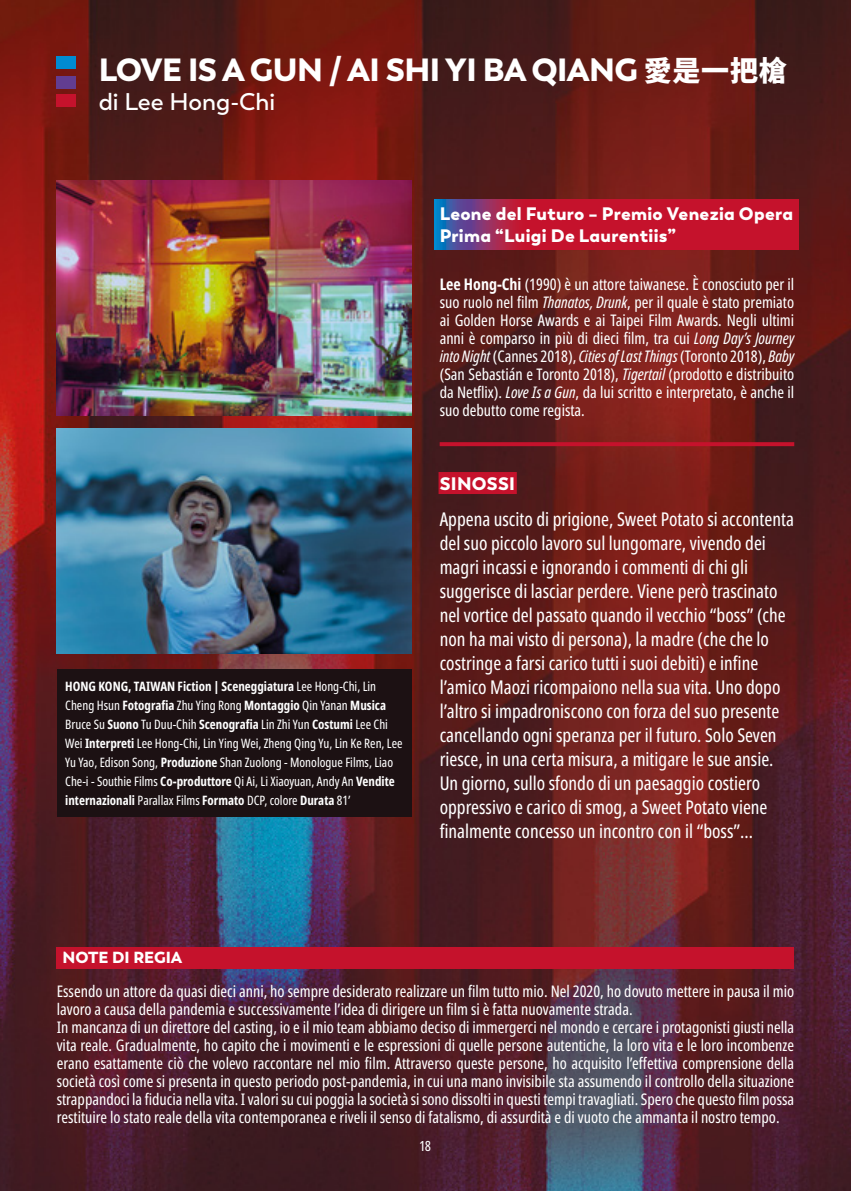
<style>
.page{position:relative;width:851px;height:1191px;background:#fff}
.page>*{position:absolute;margin:0;border:0;box-sizing:border-box;transform-origin:0 0}
.Titolo_film{font:900 32px "Trenda";letter-spacing:-.02em;color:#fff}
.Regista{font:600 24px "Trenda";color:#fff}
.Sinossi_film{font:extra-condensed 19px/24px "Noto Sans";color:#fff}
.Premi_film{font:900 18px/22px "Trenda";letter-spacing:.015em;color:#fff}
.SINOSSI{font:900 18px "Trenda";letter-spacing:.015em;color:#fff}
.Info_film{font:extra-condensed 16px/18px "Noto Sans";color:#fff;text-align:justify}
.NOTE_DI_REGIA{font:900 16px "Trenda";color:#fff}
.t1{font:extra-condensed 14px "Noto Sans";color:#fff}
.Dati_tecnici_film{font:extra-condensed 13px/19px "Noto Sans";color:#fff}
.s1{font-family:"Noto Sans SC";font-size:28px}
.s2{font-weight:700}
.s3{font-style:italic}
</style>
<div class="page">
<img style="left:0;top:0;width:850px;height:1191px">
<img style="left:57px;top:428px;width:354px;height:225px">
<img style="left:57px;top:180px;width:354px;height:235px">
<div style="left:57px;top:669px;width:354px;height:147px;background:#1c1113"></div>
<div style="left:57px;top:947px;width:737px;height:21px;background:#c5122c"></div>
<svg style="left:439px;top:442px;width:355px;height:4px"></svg>
<svg style="left:434px;top:200px;width:364px;height:50px;background:#b01d3f"></svg>
<div style="left:438px;top:472px;width:78px;height:22px;background:#c5122c"></div>
<div style="left:57px;top:57px;width:19px;height:12px;background:#008bd2"></div>
<div style="left:57px;top:76px;width:19px;height:12px;background:#623d91"></div>
<div style="left:57px;top:95px;width:19px;height:12px;background:#c5122c"></div>
<p class="Titolo_film" style="left:99px;top:49px;width:689px">LOVE IS A GUN / AI SHI YI BA QIANG <span class="s1">愛是一把槍</span></p>
<p class="Regista" style="left:99px;top:87px;width:178px">di Lee Hong-Chi</p>
<p class="Dati_tecnici_film" style="left:65px;top:677px;width:339px"><span class="s2">HONG KONG, TAIWAN Fiction | Sceneggiatura</span> Lee Hong-Chi, Lin Cheng Hsun <span class="s2">Fotografia</span> Zhu Ying Rong <span class="s2">Montaggio</span> Qin Yanan <span class="s2">Musica </span>Bruce Su <span class="s2">Suono</span> Tu Duu-Chih <span class="s2">Scenografia</span> Lin Zhi Yun <span class="s2">Costumi</span> Lee Chi Wei <span class="s2">Interpreti</span> Lee Hong-Chi, Lin Ying Wei, Zheng Qing Yu, Lin Ke Ren, Lee Yu Yao, Edison Song, <span class="s2">Produzione</span> Shan Zuolong - Monologue Films, Liao Che-i - Southie Films <span class="s2">Co-produttore</span> Qi Ai, Li Xiaoyuan, Andy An <span class="s2">Vendite internazionali</span> Parallax Films <span class="s2">Formato</span> DCP, colore <span class="s2">Durata</span> 81’</p>
<p class="Premi_film" style="left:439px;top:203px;width:355px">Leone del Futuro – Premio Venezia Opera<br>Prima “Luigi De Laurentiis”</p>
<p class="Info_film" style="left:439px;top:275px;width:356px"><span class="s2">Lee Hong-Chi</span> (1990) è un attore taiwanese. È conosciuto per il suo ruolo nel film <span class="s3">Thanatos, Drunk</span>, per il quale è stato premiato ai Golden Horse Awards e ai Taipei Film Awards. Negli ultimi anni è comparso in più di dieci film, tra cui <span class="s3">Long Day’s Journey into Night</span> (Cannes 2018), <span class="s3">Cities of Last Things</span> (Toronto 2018), <span class="s3">Baby </span>(San Sebastián e Toronto 2018), <span class="s3">Tigertail</span> (prodotto e distribuito da Netflix). <span class="s3">Love Is a Gun</span>, da lui scritto e interpretato, è anche il suo debutto come regista.</p>
<p class="SINOSSI" style="left:439px;top:472px;width:77px">SINOSSI</p>
<p class="Sinossi_film" style="left:439px;top:507px;width:356px">Appena uscito di prigione, Sweet Potato si accontenta del suo piccolo lavoro sul lungomare, vivendo dei magri incassi e ignorando i commenti di chi gli suggerisce di lasciar perdere. Viene però trascinato nel vortice del passato quando il vecchio “boss” (che non ha mai visto di persona), la madre (che che lo costringe a farsi carico tutti i suoi debiti) e infine l’amico Maozi ricompaiono nella sua vita. Uno dopo l’altro si impadroniscono con forza del suo presente cancellando ogni speranza per il futuro. Solo Seven riesce, in una certa misura, a mitigare le sue ansie.<br>Un giorno, sullo sfondo di un paesaggio costiero oppressivo e carico di smog, a Sweet Potato viene finalmente concesso un incontro con il “boss”...</p>
<p class="NOTE_DI_REGIA" style="left:62px;top:947px;width:121px">NOTE DI REGIA</p>
<p class="Info_film" style="left:57px;top:982px;width:739px">Essendo un attore da quasi dieci anni, ho sempre desiderato realizzare un film tutto mio. Nel 2020, ho dovuto mettere in pausa il mio lavoro a causa della pandemia e successivamente l’idea di dirigere un film si è fatta nuovamente strada.</p>
<p class="Info_film" style="left:57px;top:1018px;width:739px">In mancanza di un direttore del casting, io e il mio team abbiamo deciso di immergerci nel mondo e cercare i protagonisti giusti nella vita reale. Gradualmente, ho capito che i movimenti e le espressioni di quelle persone autentiche, la loro vita e le loro incombenze erano esattamente ciò che volevo raccontare nel mio film. Attraverso queste persone, ho acquisito l’effettiva comprensione della società così come si presenta in questo periodo post-pandemia, in cui una mano invisibile sta assumendo il controllo della situazione strappandoci la fiducia nella vita. I valori su cui poggia la società si sono dissolti in questi tempi travagliati. Spero che questo film possa restituire lo stato reale della vita contemporanea e riveli il senso di fatalismo, di assurdità e di vuoto che ammanta il nostro tempo.</p>
<p class="t1" style="left:420px;top:1136px;width:13px">18</p>
</div>
